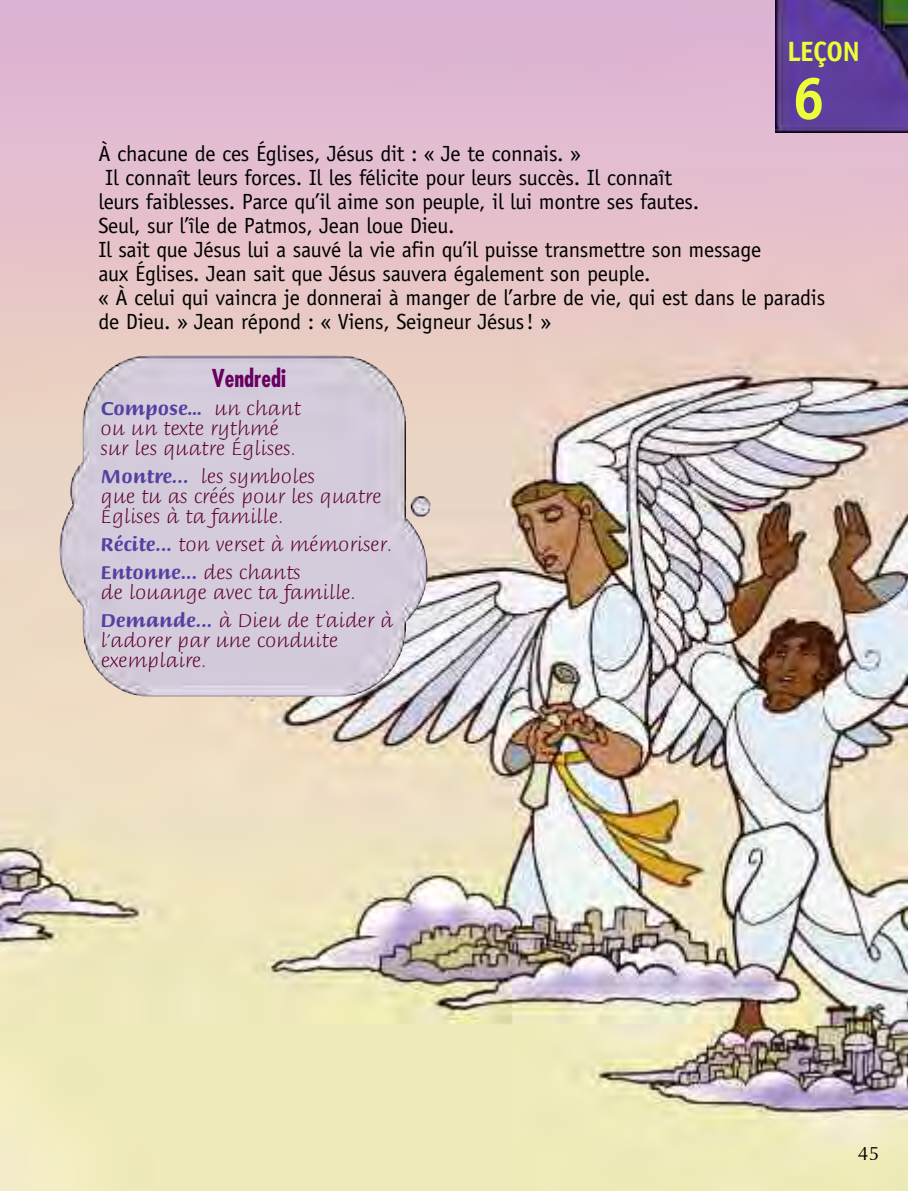
<style>
.page{position:relative;width:908px;height:1191px;background:#fff}
.page>*{position:absolute;margin:0;border:0;box-sizing:border-box;transform-origin:0 0}
.t1{font:700 60px "Officina Sans";color:#ebff38}
.t2{font:700 28px "Officina Sans";letter-spacing:-.025em;color:#ebff38}
.t3{font:700 condensed 24px "Futura";color:#690060;scale:.96 1}
.t4{font:22px "Officina Sans";letter-spacing:-.015em;color:#000}
.t5{font:20px/20px "Briem Script MM 217 wt";color:#5d0033}
.t6{font:20px "Briem Script MM 553 wt";color:#5441a2}
.t7{font:20px "Optane";color:#000}
.s1{font-family:"Briem Script MM 217 wt";color:#5d0033}
.s2{font-family:"Briem Script MM 553 wt";color:#5441a2}
</style>
<div class="page">
<img style="left:0;top:0;width:907px;height:1191px">
<img style="left:774px;top:0;width:133px;height:133px">
<img style="left:59px;top:355px;width:369px;height:341px">
<p class="t2" style="left:786px;top:41px;width:74px">LEÇON</p>
<h1 class="t1" style="left:791px;top:76px;width:35px">6</h1>
<p class="t4" style="left:98px;top:145px;width:484px">À chacune de ces Églises, Jésus dit : « Je te connais. »</p>
<p class="t4" style="left:105px;top:169px;width:568px">Il connaît leurs forces. Il les félicite pour leurs succès. Il connaît</p>
<p class="t4" style="left:98px;top:193px;width:602px">leurs faiblesses. Parce qu’il aime son peuple, il lui montre ses fautes.</p>
<p class="t4" style="left:98px;top:217px;width:357px">Seul, sur l’île de Patmos, Jean loue Dieu.</p>
<p class="t4" style="left:98px;top:241px;width:664px">Il sait que Jésus lui a sauvé la vie afin qu’il puisse transmettre son message</p>
<p class="t4" style="left:98px;top:265px;width:553px">aux Églises. Jean sait que Jésus sauvera également son peuple.</p>
<p class="t4" style="left:98px;top:289px;width:728px">« À celui qui vaincra je donnerai à manger de l’arbre de vie, qui est dans le paradis</p>
<p class="t4" style="left:98px;top:313px;width:454px">de Dieu. » Jean répond : « Viens, Seigneur Jésus! »</p>
<p class="t3" style="left:212px;top:367px;width:79px">Vendredi</p>
<p class="t6" style="left:101px;top:399px;width:201px">Compose… <span class="s1">un chant</span></p>
<p class="t5" style="left:100px;top:419px;width:197px">ou un texte rythmé sur les quatre Églises.</p>
<p class="t5" style="left:100px;top:467px;width:282px"><span class="s2">Montre...</span> les symboles<br>que tu as créés pour les quatre<br>Églises à ta famille.</p>
<p class="t5" style="left:100px;top:535px;width:293px"><span class="s2">Récite...</span> ton verset à mémoriser.</p>
<p class="t6" style="left:100px;top:563px;width:201px">Entonne... <span class="s1">des chants</span></p>
<p class="t5" style="left:100px;top:579px;width:294px;line-height:28px">de louange avec ta famille.<br><span class="s2">Demande...</span> à Dieu de t’aider à</p>
<p class="t5" style="left:100px;top:631px;width:239px">l’adorer par une conduite exemplaire.</p>
<p class="t7" style="left:857px;top:1145px;width:23px">45</p>
</div>
